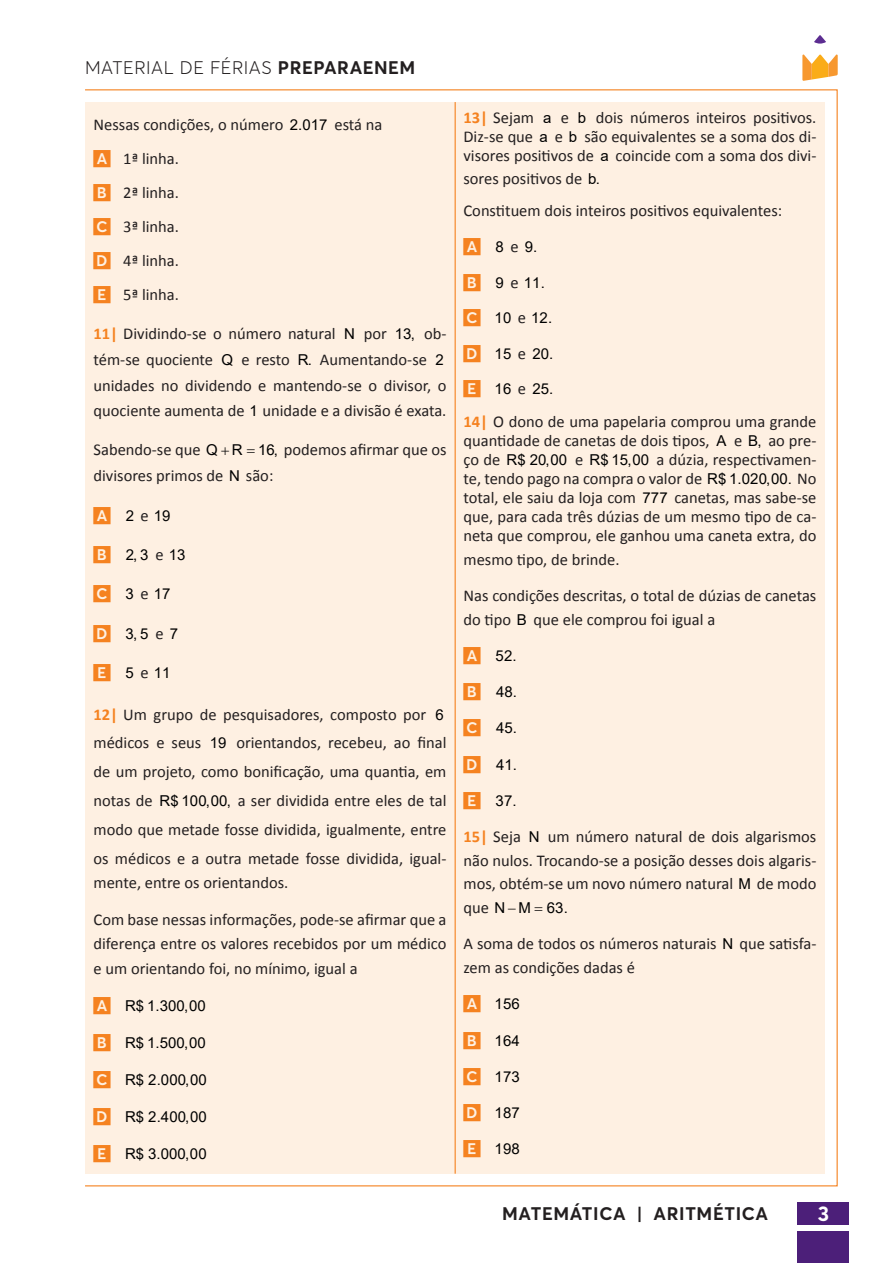
<style>
.page{position:relative;width:893px;height:1263px;background:#fff}
.page>*{position:absolute;margin:0;border:0;box-sizing:border-box;transform-origin:0 0}
.t1{font:700 21px "Averta";color:#fff}
.t2{font:300 18px "Averta";letter-spacing:.025em;color:#231f20}
.t3{font:700 18px "Averta";letter-spacing:.035em;color:#231f20}
.Corpo{font:16.5px/19px "Calibri";color:#231f20}
.ABC_PROPOSTOS{font:16.5px "Calibri";color:#231f20}
.ABC_PROPOSTOS-2{font:16.5px "ABCDE QUADRO";color:#f58220}
.Corpo-2{font:15px "Arial";letter-spacing:.005em;color:#000}
.ABC_PROPOSTOS-3{font:15px "Arial";letter-spacing:.005em;color:#000}
.s1{font-weight:700}
.s2{font-family:"Arial";font-size:15px;color:#000}
.s3{font-family:"ABCDE QUADRO";color:#f58220}
.s4{font-weight:700;color:#f58220}
.s5{font-family:"Calibri";font-size:16.5px;color:#231f20}
</style>
<div class="page">
<div style="left:798px;top:1202px;width:51px;height:22px;background:#4c1f79"></div>
<div style="left:798px;top:1231px;width:51px;height:32px;background:#4c1f79"></div>
<svg style="left:802px;top:54px;width:36px;height:27px"></svg>
<svg style="left:814px;top:35px;width:12px;height:9px"></svg>
<div style="left:85px;top:102px;width:740px;height:1072px;background:#fef0e2"></div>
<hr style="left:455px;top:102px;width:1px;height:1072px;background:#f58220">
<p class="t2" style="left:85px;top:56px;width:332px">MATERIAL DE FÉRIAS <span class="s1">PREPARAENEM</span></p>
<p class="Corpo" style="left:94px;top:115px;width:290px">Nessas condições, o número <span class="s2">2.017</span> está na</p>
<p class="ABC_PROPOSTOS" style="left:94px;top:147px;width:87px"><span class="s3">A</span> 1ª linha.</p>
<p class="ABC_PROPOSTOS" style="left:94px;top:181px;width:87px"><span class="s3">B</span> 2ª linha.</p>
<p class="ABC_PROPOSTOS" style="left:94px;top:215px;width:87px"><span class="s3">C</span> 3ª linha.</p>
<p class="ABC_PROPOSTOS" style="left:94px;top:249px;width:87px"><span class="s3">D</span> 4ª linha.</p>
<p class="ABC_PROPOSTOS" style="left:94px;top:283px;width:87px"><span class="s3">E</span> 5ª linha.</p>
<p class="Corpo" style="left:94px;top:323px;width:244px"><span class="s4">11|</span> Dividindo-se o número natural</p>
<p class="Corpo-2" style="left:344px;top:323px;width:12px">N</p>
<p class="Corpo" style="left:364px;top:323px;width:25px">por</p>
<p class="Corpo-2" style="left:395px;top:323px;width:22px">13,</p>
<p class="Corpo" style="left:424px;top:323px;width:23px">ob-</p>
<p class="Corpo" style="left:94px;top:349px;width:121px">tém-se quociente</p>
<p class="Corpo-2" style="left:221px;top:349px;width:13px">Q</p>
<p class="Corpo" style="left:242px;top:349px;width:50px">e resto</p>
<p class="Corpo-2" style="left:298px;top:349px;width:16px">R.</p>
<p class="Corpo" style="left:320px;top:349px;width:109px">Aumentando-se</p>
<p class="Corpo-2" style="left:435px;top:349px;width:10px">2</p>
<p class="Corpo" style="left:94px;top:372px;width:354px;line-height:25.8px">unidades no dividendo e mantendo-se o divisor, o quociente aumenta de <span class="s2">1</span> unidade e a divisão é exata.</p>
<p class="Corpo" style="left:94px;top:436px;width:354px;line-height:26.5px">Sabendo-se que <span class="s2">Q R 16,</span> podemos afirmar que os divisores primos de <span class="s2">N</span> são:</p>
<p class="ABC_PROPOSTOS-2" style="left:94px;top:504px;width:20px">A</p>
<p class="ABC_PROPOSTOS-3" style="left:126px;top:505px;width:46px">2 <span class="s5">e</span> 19</p>
<p class="ABC_PROPOSTOS-2" style="left:94px;top:543px;width:20px">B</p>
<p class="ABC_PROPOSTOS-3" style="left:126px;top:544px;width:61px">2, 3 <span class="s5">e</span> 13</p>
<p class="ABC_PROPOSTOS-2" style="left:94px;top:582px;width:20px">C</p>
<p class="ABC_PROPOSTOS-3" style="left:126px;top:584px;width:46px">3 <span class="s5">e</span> 17</p>
<p class="ABC_PROPOSTOS-2" style="left:94px;top:621px;width:20px">D</p>
<p class="ABC_PROPOSTOS-3" style="left:126px;top:623px;width:54px">3, 5 <span class="s5">e</span> 7</p>
<p class="ABC_PROPOSTOS-2" style="left:94px;top:661px;width:20px">E</p>
<p class="ABC_PROPOSTOS-3" style="left:126px;top:662px;width:47px">5 <span class="s5">e</span> 11</p>
<p class="Corpo" style="left:94px;top:704px;width:334px"><span class="s4">12|</span> Um grupo de pesquisadores, composto por</p>
<p class="Corpo-2" style="left:435px;top:704px;width:10px">6</p>
<p class="Corpo" style="left:94px;top:733px;width:109px">médicos e seus</p>
<p class="Corpo-2" style="left:210px;top:733px;width:18px">19</p>
<p class="Corpo" style="left:94px;top:728px;width:354px;line-height:28.8px;text-align:justify;text-indent:143px">orientandos, recebeu, ao final de um projeto, como bonificação, uma quantia, em notas de <span class="s2">R$ 100,00,</span> a ser dividida entre eles de tal modo que metade fosse dividida, igualmente, entre os médicos e a outra metade fosse dividida, igual-</p>
<p class="Corpo" style="left:94px;top:872px;width:196px">mente, entre os orientandos.</p>
<p class="Corpo" style="left:94px;top:907px;width:354px;line-height:24.3px;text-align:justify">Com base nessas informações, pode-se afirmar que a diferença entre os valores recebidos por um médico e um orientando foi, no mínimo, igual a</p>
<p class="ABC_PROPOSTOS-2" style="left:94px;top:993px;width:20px">A</p>
<p class="Corpo-2" style="left:125px;top:995px;width:82px">R$ 1.300,00</p>
<p class="ABC_PROPOSTOS-2" style="left:94px;top:1030px;width:20px">B</p>
<p class="Corpo-2" style="left:125px;top:1032px;width:82px">R$ 1.500,00</p>
<p class="ABC_PROPOSTOS-2" style="left:94px;top:1067px;width:20px">C</p>
<p class="Corpo-2" style="left:125px;top:1069px;width:83px">R$ 2.000,00</p>
<p class="ABC_PROPOSTOS-2" style="left:94px;top:1104px;width:20px">D</p>
<p class="Corpo-2" style="left:125px;top:1106px;width:83px">R$ 2.400,00</p>
<p class="ABC_PROPOSTOS-2" style="left:94px;top:1142px;width:20px">E</p>
<p class="Corpo-2" style="left:125px;top:1143px;width:83px">R$ 3.000,00</p>
<p class="Corpo" style="left:463px;top:107px;width:72px"><span class="s4">13|</span> Sejam</p>
<p class="Corpo-2" style="left:543px;top:107px;width:10px">a</p>
<p class="Corpo" style="left:561px;top:107px;width:10px">e</p>
<p class="Corpo-2" style="left:578px;top:107px;width:10px">b</p>
<p class="Corpo" style="left:463px;top:107px;width:354px;text-align:justify;text-indent:132px">dois números inteiros positivos.<br>Diz-se que <span class="s2">a</span> e <span class="s2">b</span> são equivalentes se a soma dos di&shy;visores positivos de <span class="s2">a</span> coincide com a soma dos divi-</p>
<p class="Corpo" style="left:463px;top:168px;width:138px">sores positivos de <span class="s2">b.</span></p>
<p class="Corpo" style="left:463px;top:201px;width:320px">Constituem dois inteiros positivos equivalentes:</p>
<p class="ABC_PROPOSTOS-2" style="left:463px;top:235px;width:20px">A</p>
<p class="ABC_PROPOSTOS-3" style="left:496px;top:236px;width:43px">8 <span class="s5">e</span> 9.</p>
<p class="ABC_PROPOSTOS-2" style="left:463px;top:270px;width:20px">B</p>
<p class="ABC_PROPOSTOS-3" style="left:496px;top:272px;width:51px">9 <span class="s5">e</span> 11.</p>
<p class="ABC_PROPOSTOS-2" style="left:463px;top:306px;width:20px">C</p>
<p class="ABC_PROPOSTOS-3" style="left:495px;top:307px;width:59px">10 <span class="s5">e</span> 12.</p>
<p class="ABC_PROPOSTOS-2" style="left:463px;top:341px;width:20px">D</p>
<p class="ABC_PROPOSTOS-3" style="left:495px;top:343px;width:60px">15 <span class="s5">e</span> 20.</p>
<p class="ABC_PROPOSTOS-2" style="left:463px;top:377px;width:20px">E</p>
<p class="ABC_PROPOSTOS-3" style="left:495px;top:379px;width:60px">16 <span class="s5">e</span> 25.</p>
<p class="Corpo" style="left:463px;top:411px;width:354px"><span class="s4">14|</span> O dono de uma papelaria comprou uma grande quantidade de canetas de dois tipos, <span class="s2">A</span></p>
<p class="Corpo" style="left:734px;top:430px;width:84px">e <span class="s2">B,</span> ao pre-</p>
<p class="Corpo-2" style="left:463px;top:449px;width:105px"><span class="s5">ço de</span> R$ 20,00</p>
<p class="Corpo-2" style="left:575px;top:449px;width:75px"><span class="s5">e</span> R$ 15,00</p>
<p class="Corpo" style="left:463px;top:449px;width:354px;text-align:justify;text-indent:193px">a dúzia, respectivamen&shy;te, tendo pago na compra o valor de <span class="s2">R$ 1.020,00.</span> No total, ele saiu da loja com <span class="s2">777</span> canetas, mas sabe-se que, para cada três dúzias de um mesmo tipo de ca&shy;neta que comprou, ele ganhou uma caneta extra, do</p>
<p class="Corpo" style="left:463px;top:549px;width:158px">mesmo tipo, de brinde.</p>
<p class="Corpo" style="left:463px;top:583px;width:354px;line-height:23.5px">Nas condições descritas, o total de dúzias de canetas do tipo <span class="s2">B</span> que ele comprou foi igual a</p>
<p class="ABC_PROPOSTOS-2" style="left:463px;top:644px;width:20px">A</p>
<p class="Corpo-2" style="left:496px;top:645px;width:23px">52.</p>
<p class="ABC_PROPOSTOS-2" style="left:463px;top:680px;width:20px">B</p>
<p class="Corpo-2" style="left:496px;top:681px;width:23px">48.</p>
<p class="ABC_PROPOSTOS-2" style="left:463px;top:716px;width:20px">C</p>
<p class="Corpo-2" style="left:496px;top:718px;width:23px">45.</p>
<p class="ABC_PROPOSTOS-2" style="left:463px;top:752px;width:20px">D</p>
<p class="Corpo-2" style="left:496px;top:754px;width:23px">41.</p>
<p class="ABC_PROPOSTOS-2" style="left:463px;top:789px;width:20px">E</p>
<p class="Corpo-2" style="left:496px;top:790px;width:23px">37.</p>
<p class="Corpo" style="left:463px;top:827px;width:59px"><span class="s4">15|</span> Seja</p>
<p class="Corpo-2" style="left:529px;top:827px;width:12px">N</p>
<p class="Corpo" style="left:463px;top:825px;width:354px;line-height:23.5px;text-align:justify;text-indent:84px">um número natural de dois algarismos não nulos. Trocando-se a posição desses dois algaris&shy;mos, obtém-se um novo número natural <span class="s2">M</span> de modo</p>
<p class="Corpo-2" style="left:463px;top:897px;width:106px"><span class="s5">que</span> N M 63.</p>
<p class="Corpo" style="left:463px;top:932px;width:354px;line-height:23.5px">A soma de todos os números naturais <span class="s2">N</span> que satisfa&shy;zem as condições dadas é</p>
<p class="ABC_PROPOSTOS-2" style="left:463px;top:992px;width:20px">A</p>
<p class="Corpo-2" style="left:495px;top:993px;width:27px">156</p>
<p class="ABC_PROPOSTOS-2" style="left:463px;top:1028px;width:20px">B</p>
<p class="Corpo-2" style="left:495px;top:1030px;width:27px">164</p>
<p class="ABC_PROPOSTOS-2" style="left:463px;top:1064px;width:20px">C</p>
<p class="Corpo-2" style="left:495px;top:1066px;width:27px">173</p>
<p class="ABC_PROPOSTOS-2" style="left:463px;top:1101px;width:20px">D</p>
<p class="Corpo-2" style="left:495px;top:1102px;width:27px">187</p>
<p class="ABC_PROPOSTOS-2" style="left:463px;top:1137px;width:20px">E</p>
<p class="Corpo-2" style="left:495px;top:1139px;width:27px">198</p>
<p class="t3" style="left:502px;top:1202px;width:267px">MATEMÁTICA | ARITMÉTICA</p>
<p class="t1" style="left:818px;top:1200px;width:13px">3</p>
</div>
